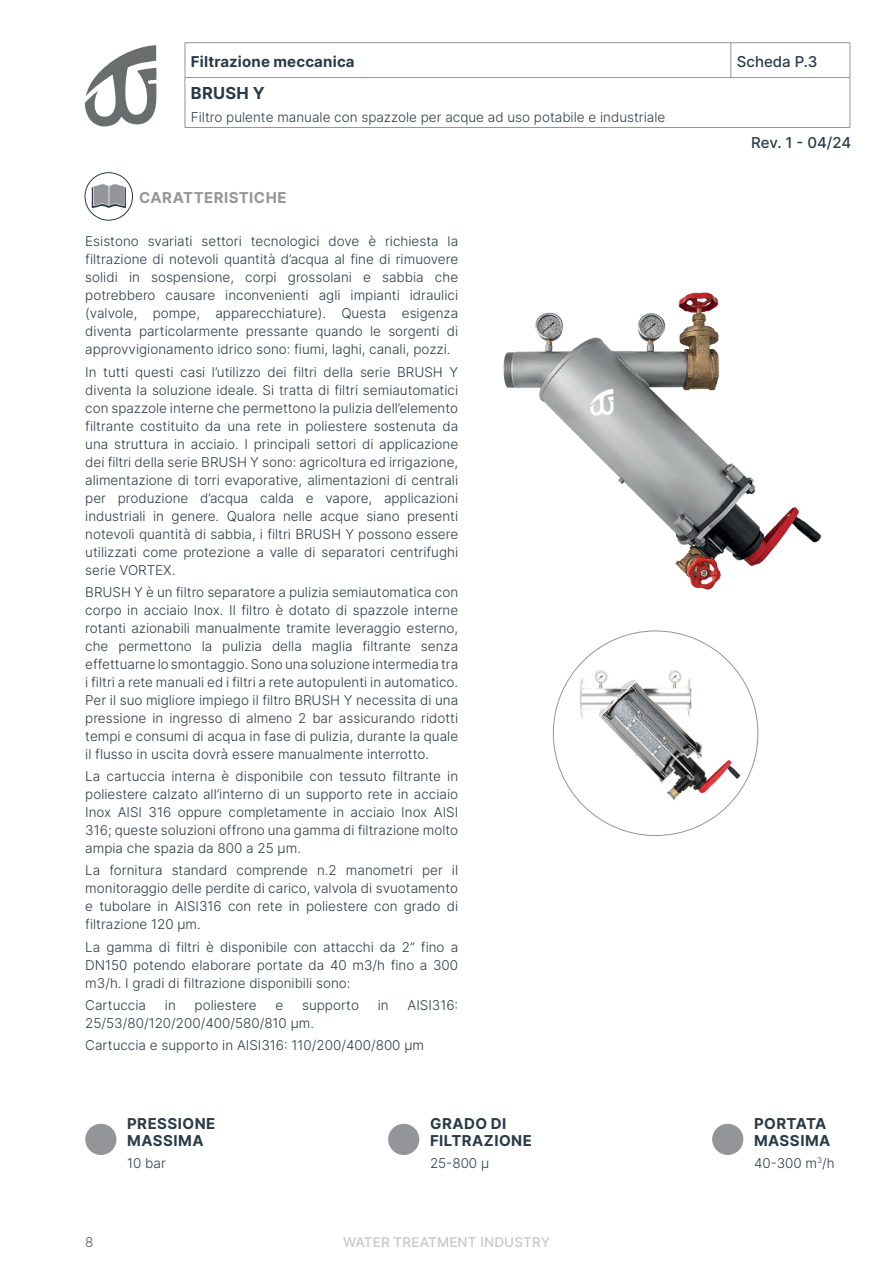
<style>
.page{position:relative;width:893px;height:1263px;background:#fff}
.page>*{position:absolute;margin:0;border:0;box-sizing:border-box;transform-origin:0 0}
.t1{font:700 16.5px "Inter";letter-spacing:.015em;color:#2a3a47}
.t2{font:700 15px/16.5px "Inter";letter-spacing:.02em;color:#2a3a47}
.t3{font:500 15px "Inter";color:#2a3a47}
.t4{font:700 15px "Inter";letter-spacing:.03em;color:#939598}
.t5{font:300 13.5px/18px "Inter";color:#2a3a47;text-align:justify}
.t6{font:500 13.5px "Inter";letter-spacing:.01em;color:#c7c8ca}
.t7{font:300 13.5px "Inter";color:#57585a}
</style>
<div class="page">
<div style="left:85px;top:172px;width:48px;height:48px;border:1px solid #2a3a47;border-radius:50%"></div>
<svg style="left:92px;top:184px;width:34px;height:24px"></svg>
<img style="left:503px;top:292px;width:319px;height:298px">
<div style="left:85px;top:1124px;width:31px;height:31px;background:#939598;border-radius:50%"></div>
<div style="left:388px;top:1124px;width:31px;height:31px;background:#939598;border-radius:50%"></div>
<div style="left:712px;top:1124px;width:31px;height:31px;background:#939598;border-radius:50%"></div>
<hr style="left:185px;top:43px;width:1px;height:34px;background:#939598">
<hr style="left:185px;top:78px;width:1px;height:49px;background:#939598">
<hr style="left:185px;top:42px;width:546px;height:1px;background:#939598">
<hr style="left:731px;top:42px;width:119px;height:1px;background:#939598">
<hr style="left:731px;top:43px;width:1px;height:34px;background:#939598">
<hr style="left:850px;top:43px;width:1px;height:34px;background:#939598">
<hr style="left:850px;top:78px;width:1px;height:49px;background:#939598">
<hr style="left:185px;top:77px;width:546px;height:1px;background:#939598">
<hr style="left:731px;top:77px;width:119px;height:1px;background:#939598">
<hr style="left:185px;top:127px;width:546px;height:1px;background:#939598">
<hr style="left:731px;top:127px;width:119px;height:1px;background:#939598">
<img style="left:568px;top:646px;width:177px;height:177px">
<svg style="left:85px;top:45px;width:72px;height:82px"></svg>
<p class="t2" style="left:191px;top:53px;width:165px">Filtrazione meccanica</p>
<p class="t3" style="left:737px;top:51px;width:82px">Scheda P.3</p>
<p class="t1" style="left:191px;top:81px;width:75px">BRUSH Y</p>
<p class="t5" style="left:191px;top:107px;width:476px">Filtro pulente manuale con spazzole per acque ad uso potabile e industriale</p>
<p class="t3" style="left:751px;top:132px;width:101px">Rev. 1 - 04/24</p>
<p class="t4" style="left:139px;top:186px;width:149px">CARATTERISTICHE</p>
<p class="t5" style="left:85px;top:232px;width:374px">Esistono svariati settori tecnologici dove è richiesta la filtrazione di notevoli quantità d’acqua al fine di rimuovere solidi in sospensione, corpi grossolani e sabbia che potrebbero causare inconvenienti agli impianti idraulici (valvole, pompe, apparecchiature). Questa esigenza diventa particolarmente pressante quando le sorgenti di approvvigionamento idrico sono: fiumi, laghi, canali, pozzi.</p>
<p class="t5" style="left:85px;top:363px;width:374px">In tutti questi casi l’utilizzo dei filtri della serie BRUSH Y diventa la soluzione ideale. Si tratta di filtri semiautomatici con spazzole interne che permettono la pulizia dell’elemento filtrante costituito da una rete in poliestere sostenuta da una struttura in acciaio. I principali settori di applicazione dei filtri della serie BRUSH Y sono: agricoltura ed irrigazione, alimentazione di torri evaporative, alimentazioni di centrali per produzione d’acqua calda e vapore, applicazioni industriali in genere. Qualora nelle acque siano presenti notevoli quantità di sabbia, i filtri BRUSH Y possono essere utilizzati come protezione a valle di separatori centrifughi serie VORTEX.</p>
<p class="t5" style="left:85px;top:583px;width:374px">BRUSH Y è un filtro separatore a pulizia semiautomatica con corpo in acciaio Inox. Il filtro è dotato di spazzole interne rotanti azionabili manualmente tramite leveraggio esterno, che permettono la pulizia della maglia filtrante senza effettuarne lo smontaggio. Sono una soluzione intermedia tra i filtri a rete manuali ed i filtri a rete autopulenti in automatico.<br>Per il suo migliore impiego il filtro BRUSH Y necessita di una pressione in ingresso di almeno 2 bar assicurando ridotti tempi e consumi di acqua in fase di pulizia, durante la quale il flusso in uscita dovrà essere manualmente interrotto.</p>
<p class="t5" style="left:85px;top:767px;width:374px">La cartuccia interna è disponibile con tessuto filtrante in poliestere calzato all’interno di un supporto rete in acciaio Inox AISI 316 oppure completamente in acciaio Inox AISI 316; queste soluzioni offrono una gamma di filtrazione molto ampia che spazia da 800 a 25 µm.</p>
<p class="t5" style="left:85px;top:861px;width:374px">La fornitura standard comprende n.2 manometri per il monitoraggio delle perdite di carico, valvola di svuotamento e tubolare in AISI316 con rete in poliestere con grado di filtrazione 120 µm.</p>
<p class="t5" style="left:85px;top:938px;width:374px">La gamma di filtri è disponibile con attacchi da 2” fino a DN150 potendo elaborare portate da 40 m3/h fino a 300 m3/h. I gradi di filtrazione disponibili sono:</p>
<p class="t5" style="left:85px;top:996px;width:62px">Cartuccia</p>
<p class="t5" style="left:165px;top:996px;width:12px">in</p>
<p class="t5" style="left:195px;top:996px;width:64px">poliestere</p>
<p class="t5" style="left:275px;top:996px;width:9px">e</p>
<p class="t5" style="left:302px;top:996px;width:58px">supporto</p>
<p class="t5" style="left:378px;top:996px;width:12px">in</p>
<p class="t5" style="left:407px;top:996px;width:52px">AISI316:</p>
<p class="t5" style="left:85px;top:1014px;width:230px">25/53/80/120/200/400/580/810 µm.</p>
<p class="t5" style="left:85px;top:1036px;width:340px">Cartuccia e supporto in AISI316: 110/200/400/800 µm</p>
<p class="t2" style="left:127px;top:1115px;width:90px">PRESSIONE<br>MASSIMA</p>
<p class="t5" style="left:127px;top:1154px;width:40px">10 bar</p>
<p class="t2" style="left:430px;top:1115px;width:103px">GRADO DI<br>FILTRAZIONE</p>
<p class="t5" style="left:430px;top:1154px;width:61px">25-800 μ</p>
<p class="t7" style="left:85px;top:1232px;width:10px">8</p>
<p class="t6" style="left:343px;top:1232px;width:208px">WATER TREATMENT INDUSTRY</p>
<p class="t2" style="left:754px;top:1115px;width:78px">PORTATA<br>MASSIMA</p>
<p class="t5" style="left:754px;top:1154px;width:82px">40-300 m<sup>3</sup>/h</p>
</div>
